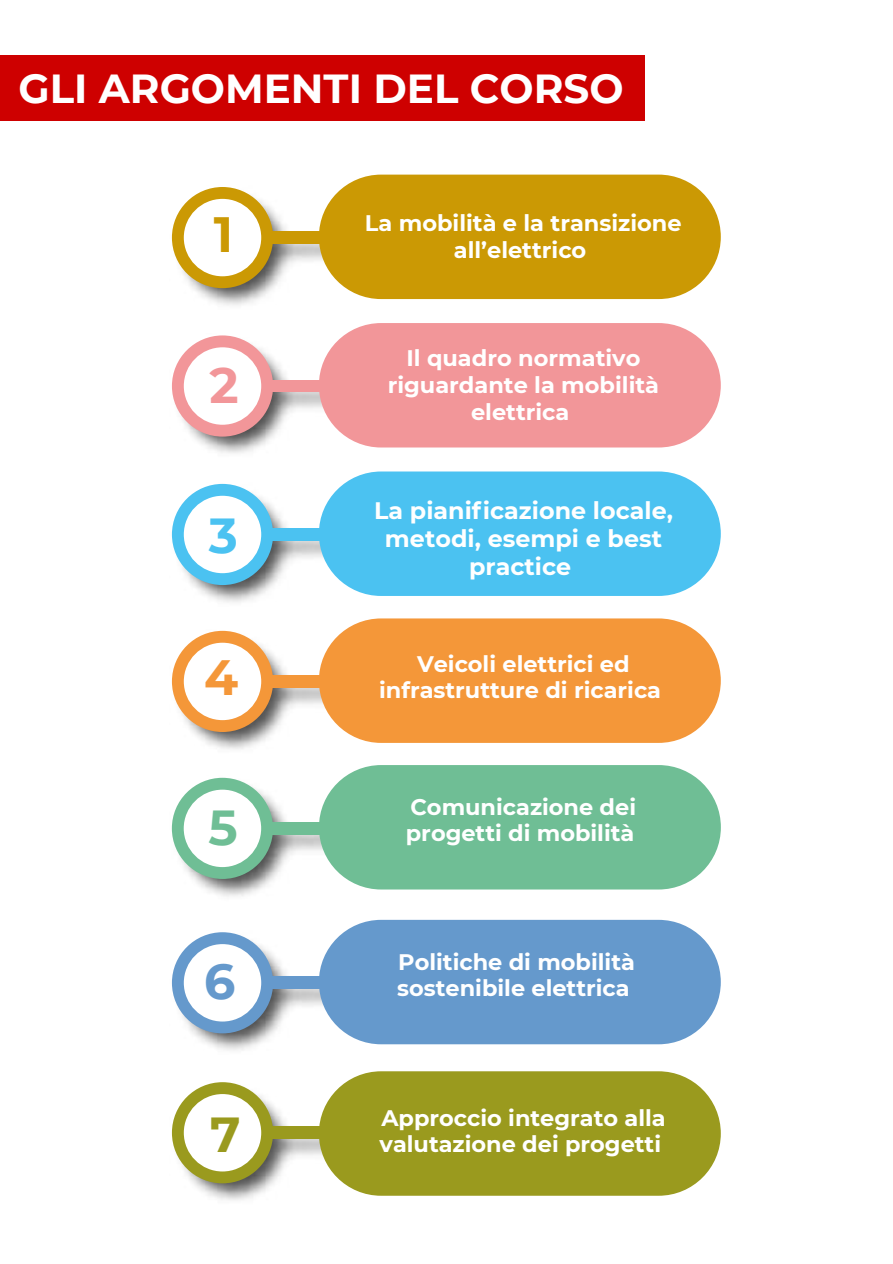
<style>
.page{position:relative;width:893px;height:1264px;background:#fff}
.page>*{position:absolute;margin:0;border:0;box-sizing:border-box;transform-origin:0 0}
.t1{font:700 49.5px "Montserrat";color:#f49739}
.t2{font:700 49.5px "Montserrat";color:#cb9904}
.t3{font:700 49.5px "Montserrat";color:#f29699}
.t4{font:700 49.05px "Montserrat";color:#6599cc}
.t5{font:700 49.05px "Montserrat";color:#6fbe95}
.t6{font:700 49.05px "Montserrat";color:#4bc2f1}
.t7{font:700 49.05px "Montserrat";color:#9a9a1e}
.t8{font:700 40.5px "Montserrat";color:#fff}
.t9{font:700 23.85px/28px "Montserrat";color:#fff;text-align:center}
.t10{font:700 22.5px/25.8px "Montserrat";color:#fff;text-align:center}
</style>
<div class="page">
<div style="left:0;top:55px;width:644px;height:66px;background:#ce0000"></div>
<img style="left:171px;top:185px;width:177px;height:120px">
<div style="left:220px;top:232px;width:108px;height:11px;background:#cb9904"></div>
<svg style="left:172px;top:187px;width:101px;height:101px"></svg>
<div style="left:319px;top:175px;width:401px;height:124px;background:#cb9904;border-radius:62px"></div>
<img style="left:193px;top:335px;width:156px;height:118px">
<div style="left:220px;top:380px;width:108px;height:12px;background:#f29699"></div>
<svg style="left:172px;top:335px;width:101px;height:101px"></svg>
<div style="left:319px;top:323px;width:401px;height:124px;background:#f29699;border-radius:62px"></div>
<img style="left:171px;top:483px;width:177px;height:119px">
<div style="left:220px;top:528px;width:108px;height:12px;background:#4bc2f1"></div>
<svg style="left:172px;top:484px;width:101px;height:101px"></svg>
<div style="left:319px;top:471px;width:401px;height:125px;background:#4bc2f1;border-radius:62px"></div>
<img style="left:171px;top:630px;width:177px;height:119px">
<div style="left:220px;top:675px;width:108px;height:12px;background:#f49739"></div>
<svg style="left:172px;top:631px;width:101px;height:101px"></svg>
<div style="left:319px;top:618px;width:401px;height:125px;background:#f49739;border-radius:62px"></div>
<img style="left:171px;top:776px;width:178px;height:121px">
<div style="left:220px;top:822px;width:108px;height:12px;background:#6fbe95"></div>
<svg style="left:172px;top:777px;width:101px;height:102px"></svg>
<div style="left:319px;top:765px;width:401px;height:124px;background:#6fbe95;border-radius:62px"></div>
<img style="left:171px;top:951px;width:178px;height:100px">
<div style="left:220px;top:976px;width:108px;height:12px;background:#6599cc"></div>
<svg style="left:172px;top:932px;width:101px;height:101px"></svg>
<div style="left:319px;top:919px;width:401px;height:125px;background:#6599cc;border-radius:62px"></div>
<img style="left:171px;top:1083px;width:178px;height:117px">
<div style="left:220px;top:1126px;width:108px;height:12px;background:#9a9a1e"></div>
<svg style="left:172px;top:1082px;width:101px;height:101px"></svg>
<div style="left:319px;top:1071px;width:401px;height:124px;background:#9a9a1e;border-radius:62px"></div>
<h3 class="t8" style="left:19px;top:64px;width:606px">GLI ARGOMENTI DEL CORSO</h3>
<h1 class="t2" style="left:214px;top:204px;width:21px">1</h1>
<h1 class="t3" style="left:209px;top:355px;width:31px">2</h1>
<h2 class="t6" style="left:209px;top:505px;width:31px">3</h2>
<h1 class="t1" style="left:204px;top:646px;width:36px">4</h1>
<h2 class="t5" style="left:209px;top:797px;width:31px">5</h2>
<h2 class="t4" style="left:204px;top:951px;width:33px">6</h2>
<h2 class="t7" style="left:210px;top:1104px;width:32px">7</h2>
<p class="t10" style="left:365px;top:210px;width:318px;line-height:27px">La mobilità e la transizione all’elettrico</p>
<p class="t10" style="left:387px;top:344px;width:273px;line-height:27px">Il quadro normativo riguardante la mobilità elettrica</p>
<p class="t9" style="left:374px;top:496px;width:300px">La pianificazione locale, metodi, esempi e best practice</p>
<p class="t10" style="left:379px;top:651px;width:283px">Veicoli elettrici ed infrastrutture di ricarica</p>
<p class="t10" style="left:406px;top:794px;width:232px;text-align:left">Comunicazione dei progetti di mobilità</p>
<p class="t10" style="left:397px;top:949px;width:239px;text-align:left">Politiche di mobilità sostenibile elettrica</p>
<p class="t10" style="left:379px;top:1104px;width:287px;text-align:left">Approccio integrato alla valutazione dei progetti</p>
</div>
